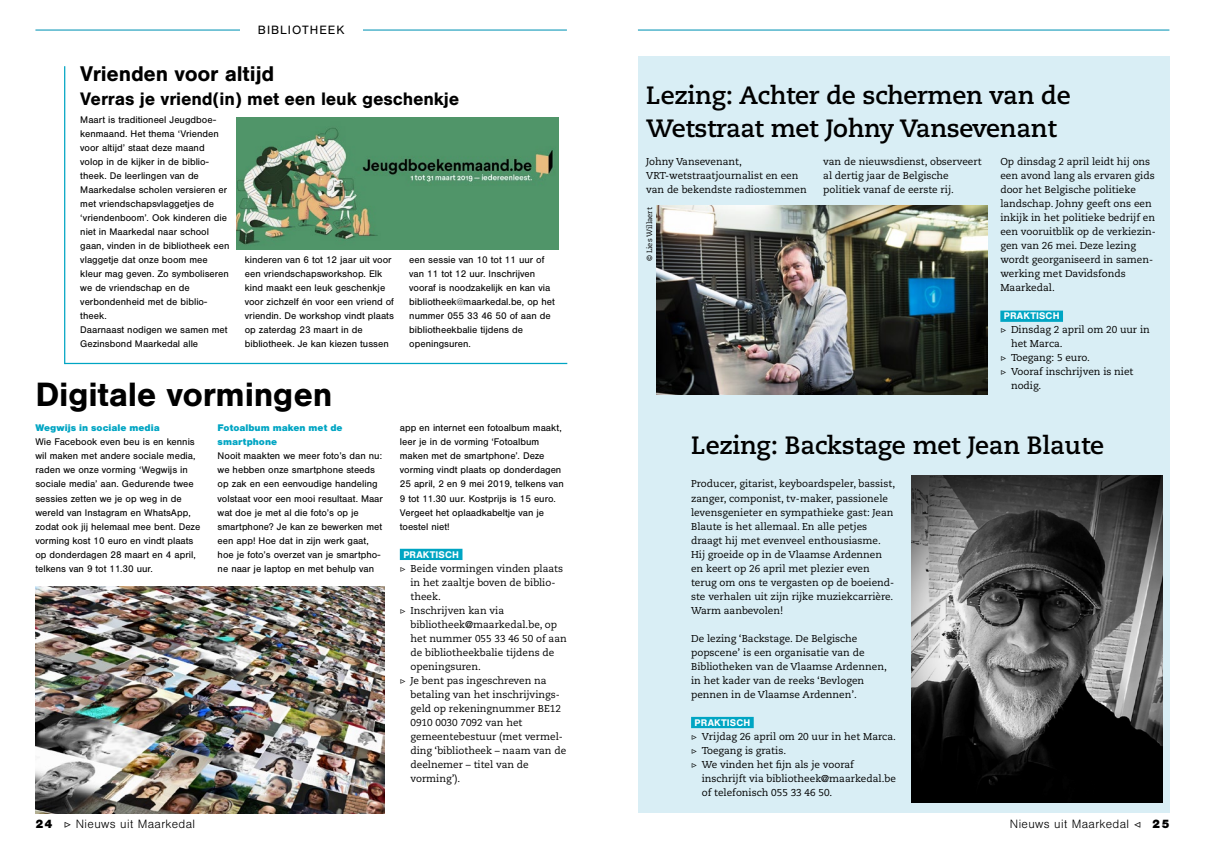
<style>
.page{position:relative;width:1205px;height:851px;background:#fff}
.page>*{position:absolute;margin:0;border:0;box-sizing:border-box;transform-origin:0 0}
.t1{font:700 35px "Nimbus San";letter-spacing:-.01em;color:#000}
.t2{font:700 25px/32.5px "Caecilia LT Std";letter-spacing:-.01em;color:#000}
.t3{font:700 22.12px "Nimbus San";letter-spacing:-.01em;color:#000}
.t4{font:700 18.75px "Nimbus San";letter-spacing:-.01em;color:#000}
.t5{font:300 12.5px "Nimbus San";letter-spacing:.03em;color:#000}
.t6{font:12.5px "Nimbus San";letter-spacing:.08em;color:#000}
.t7{font:10px/14px "Nimbus San";color:#000}
.t8{font:10px/14px "Caecilia LT Std";color:#000}
.t9{font:900 10px/14px "Nimbus San";color:#00a5c3}
.t10{font:700 10px "Nimbus San";letter-spacing:.015em;color:#fff}
.t11{font:7.5px "Caecilia LT Std";color:#000}
.s1{font-family:"Minion Pro"}
.s2{font-weight:900}
.s3{font-family:"Minion Pro";font-weight:500}
</style>
<div class="page">
<hr style="left:35px;top:29px;width:532px;height:2px;background:#2da5c1">
<hr style="left:638px;top:29px;width:531px;height:2px;background:#2da5c1">
<div style="left:638px;top:57px;width:531px;height:755px;background:#d9eef5"></div>
<div style="left:240px;top:25px;width:122px;height:19px;background:#fff"></div>
<div style="left:400px;top:548px;width:62px;height:12px;background:#00a5c3"></div>
<img style="left:237px;top:118px;width:322px;height:132px">
<img style="left:35px;top:586px;width:350px;height:226px">
<div style="left:1000px;top:310px;width:63px;height:12px;background:#00a5c3"></div>
<div style="left:691px;top:716px;width:63px;height:12px;background:#00a5c3"></div>
<img style="left:912px;top:475px;width:250px;height:327px">
<img style="left:657px;top:205px;width:330px;height:189px">
<hr style="left:65px;top:363px;width:502px;height:1px;background:#00a5c3">
<hr style="left:64px;top:66px;width:1px;height:298px;background:#00a5c3">
<p class="t6" style="left:258px;top:23px;width:88px">BIBLIOTHEEK</p>
<h3 class="t3" style="left:80px;top:61px;width:195px">Vrienden voor altijd</h3>
<h3 class="t4" style="left:80px;top:88px;width:380px">Verras je vriend(in) met een leuk geschenkje</h3>
<p class="t7" style="left:80px;top:113px;width:151px">Maart is traditioneel Jeugdboe&shy;kenmaand. Het thema ‘Vrienden voor altijd’ staat deze maand volop in de kijker in de biblio&shy;theek. De leerlingen van de<br>Maarkedalse scholen versieren er met vriendschapsvlaggetjes de ‘vriendenboom’. Ook kinderen die niet in Maarkedal naar school gaan, vinden in de bibliotheek een vlaggetje dat onze boom mee kleur mag geven. Zo symboliseren we de vriendschap en de verbondenheid met de biblio&shy;theek.<br>Daarnaast nodigen we samen met<br>Gezinsbond Maarkedal alle</p>
<p class="t7" style="left:245px;top:253px;width:151px">kinderen van 6 tot 12 jaar uit voor een vriendschapsworkshop. Elk kind maakt een leuk geschenkje voor zichzelf én voor een vriend of vriendin. De workshop vindt plaats op zaterdag 23 maart in de bibliotheek. Je kan kiezen tussen</p>
<p class="t7" style="left:409px;top:253px;width:147px">een sessie van 10 tot 11 uur of van 11 tot 12 uur. Inschrijven vooraf is noodzakelijk en kan via bibliotheek@maarkedal.be, op het nummer 055 33 46 50 of aan de bibliotheekbalie tijdens de openingsuren.</p>
<h1 class="t1" style="left:35px;top:374px;width:298px">Digitale vormingen</h1>
<p class="t9" style="left:35px;top:421px;width:126px">Wegwijs in sociale media</p>
<p class="t7" style="left:35px;top:435px;width:166px">Wie Facebook even beu is en kennis wil maken met andere sociale media, raden we onze vorming ‘Wegwijs in sociale media’ aan. Gedurende twee sessies zetten we je op weg in de wereld van Instagram en WhatsApp, zodat ook jij helemaal mee bent. Deze vorming kost 10 euro en vindt plaats op donderdagen 28 maart en 4 april, telkens van 9 tot 11.30 uur.</p>
<p class="t9" style="left:218px;top:421px;width:126px">Fotoalbum maken met de smartphone</p>
<p class="t7" style="left:218px;top:449px;width:167px">Nooit maakten we meer foto’s dan nu: we hebben onze smartphone steeds op zak en een eenvoudige handeling volstaat voor een mooi resultaat. Maar wat doe je met al die foto’s op je smartphone? Je kan ze bewerken met een app! Hoe dat in zijn werk gaat, hoe je foto’s overzet van je smartpho&shy;ne naar je laptop en met behulp van</p>
<p class="t7" style="left:400px;top:421px;width:165px">app en internet een fotoalbum maakt, leer je in de vorming ‘Fotoalbum maken met de smartphone’. Deze vorming vindt plaats op donderdagen<br>25 april, 2 en 9 mei 2019, telkens van<br>9 tot 11.30 uur. Kostprijs is 15 euro.<br>Vergeet het oplaadkabeltje van je toestel niet!</p>
<p class="t10" style="left:403px;top:548px;width:57px">PRAKTISCH</p>
<p class="t8" style="left:400px;top:561px;width:165px"><span class="s1">▷</span> Beide vormingen vinden plaats</p>
<p class="t8" style="left:410px;top:575px;width:146px">in het zaaltje boven de biblio-</p>
<p class="t8" style="left:410px;top:589px;width:32px">theek.</p>
<p class="t8" style="left:400px;top:603px;width:106px"><span class="s1">▷</span> Inschrijven kan via</p>
<p class="t8" style="left:410px;top:617px;width:148px">bibliotheek@maarkedal.be, op</p>
<p class="t8" style="left:410px;top:631px;width:158px">het nummer 055 33 46 50 of aan</p>
<p class="t8" style="left:410px;top:645px;width:145px">de bibliotheekbalie tijdens de</p>
<p class="t8" style="left:410px;top:659px;width:72px">openingsuren.</p>
<p class="t8" style="left:400px;top:673px;width:148px"><span class="s1">▷</span> Je bent pas ingeschreven na</p>
<p class="t8" style="left:410px;top:687px;width:151px">betaling van het inschrijvings-</p>
<p class="t8" style="left:410px;top:701px;width:152px">geld op rekeningnummer BE12</p>
<p class="t8" style="left:410px;top:715px;width:113px">0910 0030 7092 van het</p>
<p class="t8" style="left:410px;top:729px;width:154px">gemeentebestuur (met vermel-</p>
<p class="t8" style="left:410px;top:743px;width:157px">ding ‘bibliotheek – naam van de</p>
<p class="t8" style="left:410px;top:757px;width:120px">deelnemer – titel van de</p>
<p class="t8" style="left:410px;top:771px;width:51px">vorming’).</p>
<h2 class="t2" style="left:646px;top:80px;width:426px">Lezing: Achter de schermen van de<br>Wetstraat met Johny Vansevenant</h2>
<p class="t8" style="left:646px;top:155px;width:162px">Johny Vansevenant,<br>VRT-wetstraatjournalist en een van de bekendste radiostemmen</p>
<p class="t8" style="left:823px;top:155px;width:160px">van de nieuwsdienst, observeert al dertig jaar de Belgische politiek vanaf de eerste rij.</p>
<p class="t8" style="left:1000px;top:155px;width:157px">Op dinsdag 2 april leidt hij ons een avond lang als ervaren gids door het Belgische politieke landschap. Johny geeft ons een inkijk in het politieke bedrijf en een vooruitblik op de verkiezin&shy;gen van 26 mei. Deze lezing wordt georganiseerd in samen&shy;werking met Davidsfonds<br>Maarkedal.</p>
<p class="t10" style="left:1004px;top:310px;width:57px">PRAKTISCH</p>
<p class="t8" style="left:1000px;top:323px;width:151px"><span class="s1">▷</span> Dinsdag 2 april om 20 uur in</p>
<p class="t8" style="left:1011px;top:337px;width:53px">het Marca.</p>
<p class="t8" style="left:1000px;top:351px;width:91px"><span class="s1">▷</span> Toegang: 5 euro.</p>
<p class="t8" style="left:1000px;top:365px;width:135px"><span class="s1">▷</span> Vooraf inschrijven is niet</p>
<p class="t8" style="left:1011px;top:379px;width:32px">nodig.</p>
<p class="t11" style="left:645px;top:261px;width:55px;rotate:-90deg">© Lies Willaert</p>
<h2 class="t2" style="left:691px;top:429px;width:414px">Lezing: Backstage met Jean Blaute</h2>
<p class="t8" style="left:691px;top:477px;width:205px">Producer, gitarist, keyboardspeler, bassist, zanger, componist, tv-maker, passionele levensgenieter en sympathieke gast: Jean Blaute is het allemaal. En alle petjes draagt hij met evenveel enthousiasme.<br>Hij groeide op in de Vlaamse Ardennen en keert op 26 april met plezier even terug om ons te vergasten op de boeiend&shy;ste verhalen uit zijn rijke muziekcarrière.<br>Warm aanbevolen!</p>
<p class="t8" style="left:691px;top:631px;width:197px">De lezing ‘Backstage. De Belgische popscene’ is een organisatie van de Bibliotheken van de Vlaamse Ardennen, in het kader van de reeks ‘Bevlogen pennen in de Vlaamse Ardennen’.</p>
<p class="t10" style="left:694px;top:716px;width:57px">PRAKTISCH</p>
<p class="t8" style="left:691px;top:729px;width:206px"><span class="s1">▷</span> Vrijdag 26 april om 20 uur in het Marca. <span class="s1">▷</span> Toegang is gratis.<br><span class="s1">▷</span> We vinden het fijn als je vooraf</p>
<p class="t8" style="left:702px;top:771px;width:196px">inschrijft via bibliotheek@maarkedal.be of telefonisch 055 33 46 50.</p>
<p class="t5" style="left:35px;top:817px;width:161px"><span class="s2">24</span> <span class="s3">▷</span> Nieuws uit Maarkedal</p>
<p class="t5" style="left:1010px;top:817px;width:161px">Nieuws uit Maarkedal <span class="s3">◁</span> <span class="s2">25</span></p>
</div>
